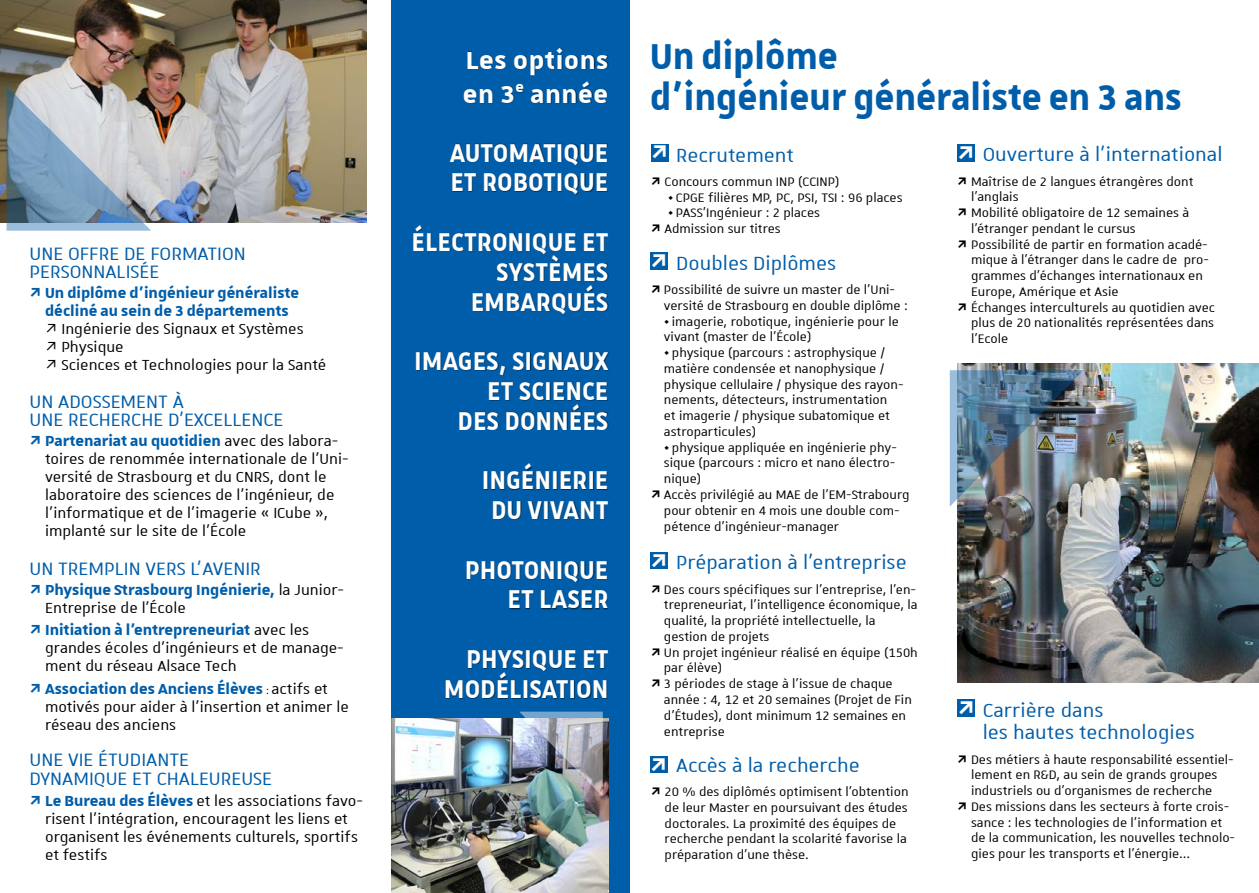
<style>
.page{position:relative;width:1259px;height:893px;background:#fff}
.page>*{position:absolute;margin:0;border:0;box-sizing:border-box;transform-origin:0 0}
.t1{font:700 48.15px/40.5px "Unistra A";color:#005da9;scale:.93 1}
.t2{font:700 34.5px/29.7px "Unistra A";letter-spacing:.02em;color:#fff;text-align:right;scale:.87 1}
.t3{font:700 33px/34.5px "Unistra A";letter-spacing:.02em;color:#fff}
.t4{font:700 28.5px "Unistra A";color:#fff}
.t5{font:25.5px/22.5px "Unistra A";color:#005da9}
.t6{font:24px/18px "Unistra A";color:#005da9}
.t7{font:19.5px/18px "Unistra A";color:#000}
.t8{font:700 19.5px/18px "Unistra A";color:#005da9;text-align:center}
.t9{font:16.5px/15.8px "Unistra A";color:#000}
.s1{font-family:"Unistra C"}
.s2{font-weight:700;color:#005da9}
.s3{font-weight:400;color:#000}
.s4{font-size:12.75px}
.s5{font-weight:700}
</style>
<div class="page">
<div style="left:391px;top:0;width:238px;height:893px;background:#005da9"></div>
<div style="left:414px;top:48px;width:196px;height:650px;background:#000;opacity:.5"></div>
<img style="left:957px;top:363px;width:302px;height:319px">
<img style="left:391px;top:719px;width:217px;height:174px">
<div style="left:651px;top:144px;width:17px;height:17px;background:#005da9"></div>
<img style="left:0;top:0;width:367px;height:222px">
<div style="left:650px;top:252px;width:17px;height:17px;background:#005da9"></div>
<div style="left:650px;top:552px;width:17px;height:16px;background:#005da9"></div>
<div style="left:957px;top:144px;width:17px;height:17px;background:#005da9"></div>
<div style="left:957px;top:699px;width:17px;height:17px;background:#005da9"></div>
<svg style="left:7px;top:86px;width:144px;height:145px;background:#9eb0bf"></svg>
<img style="left:519px;top:712px;width:84px;height:84px">
<img style="left:949px;top:370px;width:134px;height:137px">
<div style="left:650px;top:756px;width:17px;height:16px;background:#005da9"></div>
<h3 class="t6" style="left:30px;top:244px;width:218px">UNE OFFRE DE FORMATION<br>PERSONNALISÉE</h3>
<p class="t8" style="left:30px;top:283px;width:271px">↗ Un diplôme d’ingénieur généraliste décliné au sein de 3 départements</p>
<p class="t7" style="left:45px;top:319px;width:283px">↗ Ingénierie des Signaux et Systèmes<br>↗ Physique<br><span class="s1">↗</span> Sciences et Technologies pour la Santé</p>
<h3 class="t6" style="left:30px;top:392px;width:255px">UN ADOSSEMENT À<br>UNE RECHERCHE D’EXCELLENCE</h3>
<p class="t7" style="left:45px;top:431px;width:305px;text-indent:-16px"><span class="s2">↗ Partenariat au quotidien</span> avec des labora&shy;toires de renommée internationale de l’Uni&shy;versité de Strasbourg et du CNRS, dont le laboratoire des sciences de l’ingénieur, de l’informatique et de l’imagerie « ICube », implanté sur le site de l’École</p>
<h3 class="t6" style="left:30px;top:559px;width:233px">UN TREMPLIN VERS L’AVENIR</h3>
<p class="t8" style="left:45px;top:580px;width:300px;text-align:left;text-indent:-16px">↗ Physique Strasbourg Ingénierie, <span class="s3">la Junior-<br>Entreprise de l’École</span></p>
<p class="t7" style="left:45px;top:621px;width:300px;text-indent:-16px"><span class="s2">↗ Initiation à l’entrepreneuriat</span> avec les grandes écoles d’ingénieurs et de manage&shy;ment du réseau Alsace Tech</p>
<p class="t7" style="left:45px;top:679px;width:305px;text-indent:-16px"><span class="s2">↗ Association des Anciens Élèves</span> <span class="s4">:</span> actifs et motivés pour aider à l’insertion et animer le réseau des anciens</p>
<h3 class="t6" style="left:30px;top:749px;width:244px;line-height:19.8px">UNE VIE ÉTUDIANTE<br>DYNAMIQUE ET CHALEUREUSE</h3>
<p class="t7" style="left:45px;top:791px;width:319px;text-indent:-16px"><span class="s2">↗ Le Bureau des Élèves</span> et les associations favo&shy;risent l’intégration, encouragent les liens et organisent les événements culturels, sportifs et festifs</p>
<h3 class="t3" style="left:463px;top:42px;width:147px">Les options en 3<sup>e</sup> année</h3>
<h2 class="t2" style="left:450px;top:137px;width:183px;text-align:left">AUTOMATIQUE<br>ET ROBOTIQUE</h2>
<h2 class="t2" style="left:412px;top:226px;width:227px">ÉLECTRONIQUE ET<br>SYSTÈMES<br>EMBARQUÉS</h2>
<h2 class="t2" style="left:414px;top:345px;width:224px">IMAGES, SIGNAUX<br>ET SCIENCE<br>DES DONNÉES</h2>
<h2 class="t2" style="left:482px;top:464px;width:146px;text-align:left">INGÉNIERIE<br>DU VIVANT</h2>
<h2 class="t2" style="left:465px;top:553px;width:166px">PHOTONIQUE<br>ET LASER</h2>
<h2 class="t2" style="left:444px;top:643px;width:190px">PHYSIQUE ET<br>MODÉLISATION</h2>
<h1 class="t1" style="left:650px;top:35px;width:573px">Un diplôme<br>d’ingénieur généraliste en 3 ans</h1>
<h3 class="t4" style="left:651px;top:136px;width:20px">↗</h3>
<h3 class="t5" style="left:676px;top:143px;width:119px">Recrutement</h3>
<p class="t9" style="left:651px;top:173px;width:190px"><span class="s5">↗</span> Concours commun INP (CCINP)</p>
<p class="t9" style="left:668px;top:189px;width:236px">• CPGE filières MP, PC, PSI, TSI : 96 places</p>
<p class="t9" style="left:651px;top:205px;width:171px;text-indent:17px">• PASS’Ingénieur : 2 places <span class="s5">↗</span> Admission sur titres</p>
<h3 class="t4" style="left:650px;top:245px;width:20px">↗</h3>
<h3 class="t5" style="left:676px;top:251px;width:161px">Doubles Diplômes</h3>
<p class="t9" style="left:664px;top:281px;width:245px;text-indent:-13px"><span class="s5">↗</span> Possibilité de suivre un master de l’Uni&shy;versité de Strasbourg en double diplôme :</p>
<p class="t9" style="left:664px;top:313px;width:236px">•imagerie, robotique, ingénierie pour le vivant (master de l’École)</p>
<p class="t9" style="left:664px;top:344px;width:241px">• physique (parcours : astrophysique / matière condensée et nanophysique / physique cellulaire / physique des rayon&shy;nements, détecteurs, instrumentation<br>et imagerie / physique subatomique et astroparticules)</p>
<p class="t9" style="left:664px;top:439px;width:234px">• physique appliquée en ingénierie phy-</p>
<p class="t9" style="left:664px;top:455px;width:233px">sique (parcours : micro et nano électro-</p>
<p class="t9" style="left:664px;top:470px;width:39px">nique)</p>
<p class="t9" style="left:651px;top:486px;width:260px"><span class="s5">↗</span> Accès privilégié au MAE de l’EM-Strabourg</p>
<p class="t9" style="left:664px;top:502px;width:237px">pour obtenir en 4 mois une double com-</p>
<p class="t9" style="left:664px;top:518px;width:177px">pétence d’ingénieur-manager</p>
<h3 class="t5" style="left:676px;top:551px;width:232px">Préparation à l’entreprise</h3>
<p class="t9" style="left:651px;top:581px;width:267px"><span class="s5">↗</span> Des cours spécifiques sur l’entreprise, l’en-</p>
<p class="t9" style="left:664px;top:597px;width:255px">trepreneuriat, l’intelligence économique, la</p>
<p class="t9" style="left:664px;top:612px;width:213px">qualité, la propriété intellectuelle, la</p>
<p class="t9" style="left:664px;top:628px;width:107px">gestion de projets</p>
<p class="t9" style="left:651px;top:644px;width:268px"><span class="s5">↗</span> Un projet ingénieur réalisé en équipe (150h</p>
<p class="t9" style="left:664px;top:660px;width:60px">par élève)</p>
<p class="t9" style="left:651px;top:675px;width:243px"><span class="s5">↗</span> 3 périodes de stage à l’issue de chaque</p>
<p class="t9" style="left:664px;top:691px;width:249px">année : 4, 12 et 20 semaines (Projet de Fin</p>
<p class="t9" style="left:664px;top:707px;width:244px">d’Études), dont minimum 12 semaines en</p>
<p class="t9" style="left:664px;top:723px;width:62px">entreprise</p>
<h3 class="t4" style="left:650px;top:546px;width:20px">↗</h3>
<h3 class="t5" style="left:676px;top:753px;width:185px">Accès à la recherche</h3>
<p class="t9" style="left:664px;top:783px;width:245px;text-indent:-14px"><span class="s5">↗</span> 20 % des diplômés optimisent l’obtention de leur Master en poursuivant des études doctorales. La proximité des équipes de recherche pendant la scolarité favorise la préparation d’une thèse.</p>
<h3 class="t4" style="left:650px;top:749px;width:20px">↗</h3>
<h3 class="t5" style="left:982px;top:143px;width:241px">Ouverture à l’international</h3>
<p class="t9" style="left:957px;top:173px;width:238px"><span class="s5">↗</span> Maîtrise de 2 langues étrangères dont</p>
<p class="t9" style="left:971px;top:189px;width:49px">l’anglais</p>
<p class="t9" style="left:957px;top:204px;width:233px"><span class="s5">↗</span> Mobilité obligatoire de 12 semaines à</p>
<p class="t9" style="left:971px;top:220px;width:166px">l’étranger pendant le cursus</p>
<p class="t9" style="left:957px;top:236px;width:252px"><span class="s5">↗</span> Possibilité de partir en formation acadé-</p>
<p class="t9" style="left:971px;top:252px;width:239px">mique à l’étranger dans le cadre de pro-</p>
<p class="t9" style="left:971px;top:267px;width:233px">grammes d’échanges internationaux en</p>
<p class="t9" style="left:971px;top:283px;width:149px">Europe, Amérique et Asie</p>
<p class="t9" style="left:957px;top:299px;width:259px"><span class="s5">↗</span> Échanges interculturels au quotidien avec</p>
<p class="t9" style="left:971px;top:315px;width:245px">plus de 20 nationalités représentées dans</p>
<p class="t9" style="left:971px;top:330px;width:39px">l’Ecole</p>
<h3 class="t4" style="left:957px;top:138px;width:20px">↗</h3>
<h3 class="t4" style="left:957px;top:692px;width:20px">↗</h3>
<h3 class="t5" style="left:982px;top:698px;width:214px">Carrière dans<br>les hautes technologies</h3>
<p class="t9" style="left:957px;top:751px;width:278px"><span class="s5">↗</span> Des métiers à haute responsabilité essentiel-</p>
<p class="t9" style="left:971px;top:767px;width:248px">lement en R&amp;D, au sein de grands groupes</p>
<p class="t9" style="left:971px;top:782px;width:243px">industriels ou d’organismes de recherche</p>
<p class="t9" style="left:957px;top:798px;width:274px"><span class="s5">↗</span> Des missions dans les secteurs à forte crois-</p>
<p class="t9" style="left:971px;top:814px;width:253px">sance : les technologies de l’information et</p>
<p class="t9" style="left:971px;top:830px;width:266px">de la communication, les nouvelles technolo-</p>
<p class="t9" style="left:971px;top:845px;width:221px">gies pour les transports et l’énergie...</p>
</div>
